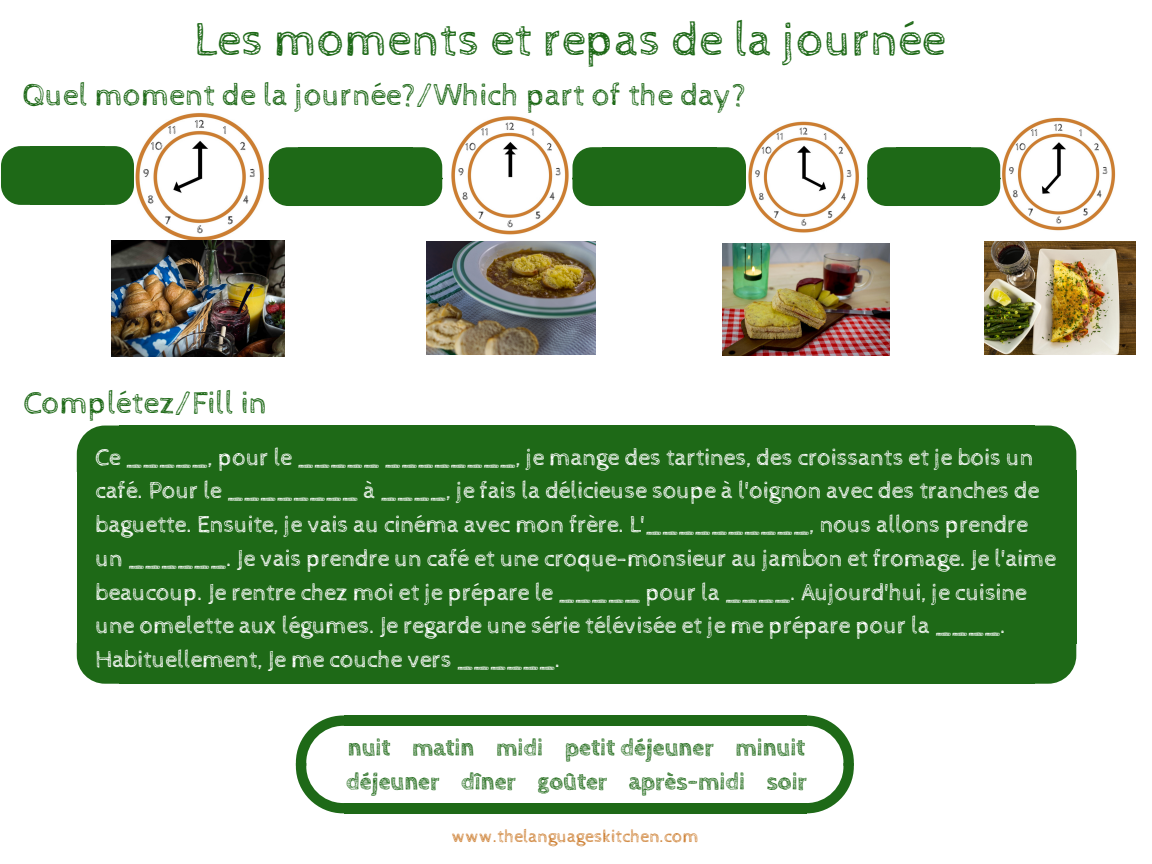
<style>
.page{position:relative;width:1152px;height:864px;background:#fff}
.page>*{position:absolute;margin:0;border:0;box-sizing:border-box;transform-origin:0 0}
.t1{font:48.3px "Cabin Sketch";color:#1e6917}
.t2{font:31.65px "Cabin Sketch";color:#1e6917}
.t3{font:24.15px/33.8px "Cabin Sketch";letter-spacing:-.01em;color:#fff}
.t4{font:700 24.15px/33.8px "Cabin Sketch";color:#1e6917}
.t5{font:18.15px "Cabin Sketch";color:#cd7f32}
.s1{font-weight:700}
</style>
<div class="page">
<img style="left:126px;top:113px;width:144px;height:128px">
<img style="left:1000px;top:117px;width:117px;height:125px">
<img style="left:748px;top:121px;width:111px;height:112px">
<img style="left:442px;top:116px;width:127px;height:119px">
<svg style="left:1034px;top:426px;width:42px;height:45px;background:#307529"></svg>
<div style="left:1033px;top:471px;width:43px;height:173px;background:#1e6917"></div>
<div style="left:119px;top:471px;width:915px;height:173px;background:#1e6917"></div>
<div style="left:119px;top:426px;width:915px;height:46px;background:#1e6917"></div>
<svg style="left:77px;top:426px;width:42px;height:45px;background:#30752a"></svg>
<div style="left:77px;top:471px;width:43px;height:173px;background:#1e6917"></div>
<div style="left:119px;top:643px;width:915px;height:41px;background:#1e6917"></div>
<svg style="left:77px;top:644px;width:42px;height:40px;background:#35782f"></svg>
<svg style="left:1034px;top:644px;width:42px;height:40px;background:#35782f"></svg>
<div style="left:30px;top:146px;width:75px;height:33px;background:#1e6917"></div>
<div style="left:30px;top:176px;width:75px;height:29px;background:#1e6917"></div>
<svg style="left:1px;top:146px;width:29px;height:59px;background:#34782e"></svg>
<svg style="left:105px;top:146px;width:29px;height:59px;background:#34782e"></svg>
<div style="left:602px;top:147px;width:115px;height:33px;background:#1e6917"></div>
<div style="left:602px;top:177px;width:115px;height:29px;background:#1e6917"></div>
<svg style="left:572px;top:147px;width:30px;height:59px;background:#377a31"></svg>
<svg style="left:717px;top:147px;width:29px;height:59px;background:#34782e"></svg>
<div style="left:897px;top:147px;width:74px;height:33px;background:#1e6917"></div>
<div style="left:897px;top:177px;width:74px;height:29px;background:#1e6917"></div>
<svg style="left:867px;top:147px;width:30px;height:59px;background:#35782f"></svg>
<svg style="left:971px;top:147px;width:29px;height:59px;background:#33772d"></svg>
<div style="left:298px;top:147px;width:115px;height:33px;background:#1e6917"></div>
<div style="left:298px;top:177px;width:115px;height:29px;background:#1e6917"></div>
<svg style="left:269px;top:147px;width:29px;height:59px;background:#33772d"></svg>
<svg style="left:413px;top:147px;width:29px;height:59px;background:#33772d"></svg>
<div style="left:344px;top:716px;width:463px;height:10px;background:#1e6917"></div>
<div style="left:344px;top:803px;width:463px;height:10px;background:#1e6917"></div>
<svg style="left:296px;top:716px;width:48px;height:97px"></svg>
<svg style="left:807px;top:716px;width:47px;height:97px"></svg>
<img style="left:111px;top:241px;width:174px;height:116px">
<img style="left:426px;top:242px;width:169px;height:112px">
<img style="left:722px;top:243px;width:168px;height:113px">
<img style="left:984px;top:242px;width:151px;height:112px">
<h1 class="t1" style="left:195px;top:13px;width:753px">Les moments et repas de la journée</h1>
<h2 class="t2" style="left:23px;top:77px;width:726px">Quel moment de la journée?/Which part of the day?</h2>
<h2 class="t2" style="left:24px;top:385px;width:245px">Complétez/Fill in</h2>
<p class="t3" style="left:96px;top:441px;width:962px">Ce <span class="s1">_____</span>, pour le <span class="s1">_____ ________</span>, je mange des tartines, des croissants et je bois un café. Pour le <span class="s1">________</span> à <span class="s1">____</span>, je fais la délicieuse soupe à l'oignon avec des tranches de baguette. Ensuite, je vais au cinéma avec mon frère. L'<span class="s1">__________</span>, nous allons prendre un <span class="s1">______</span>. Je vais prendre un café et une croque-monsieur au jambon et fromage. Je l'aime beaucoup. Je rentre chez moi et je prépare le <span class="s1">_____</span> pour la <span class="s1">____</span>. Aujourd'hui, je cuisine une omelette aux légumes. Je regarde une série télévisée et je me prépare pour la <span class="s1">____</span>.<br>Habituellement, Je me couche vers <span class="s1">______</span>.</p>
<p class="t4" style="left:346px;top:731px;width:462px">nuit matin midi petit déjeuner minuit déjeuner dîner goûter après-midi soir</p>
<p class="t5" style="left:452px;top:826px;width:248px">www.thelanguageskitchen.com</p>
</div>
